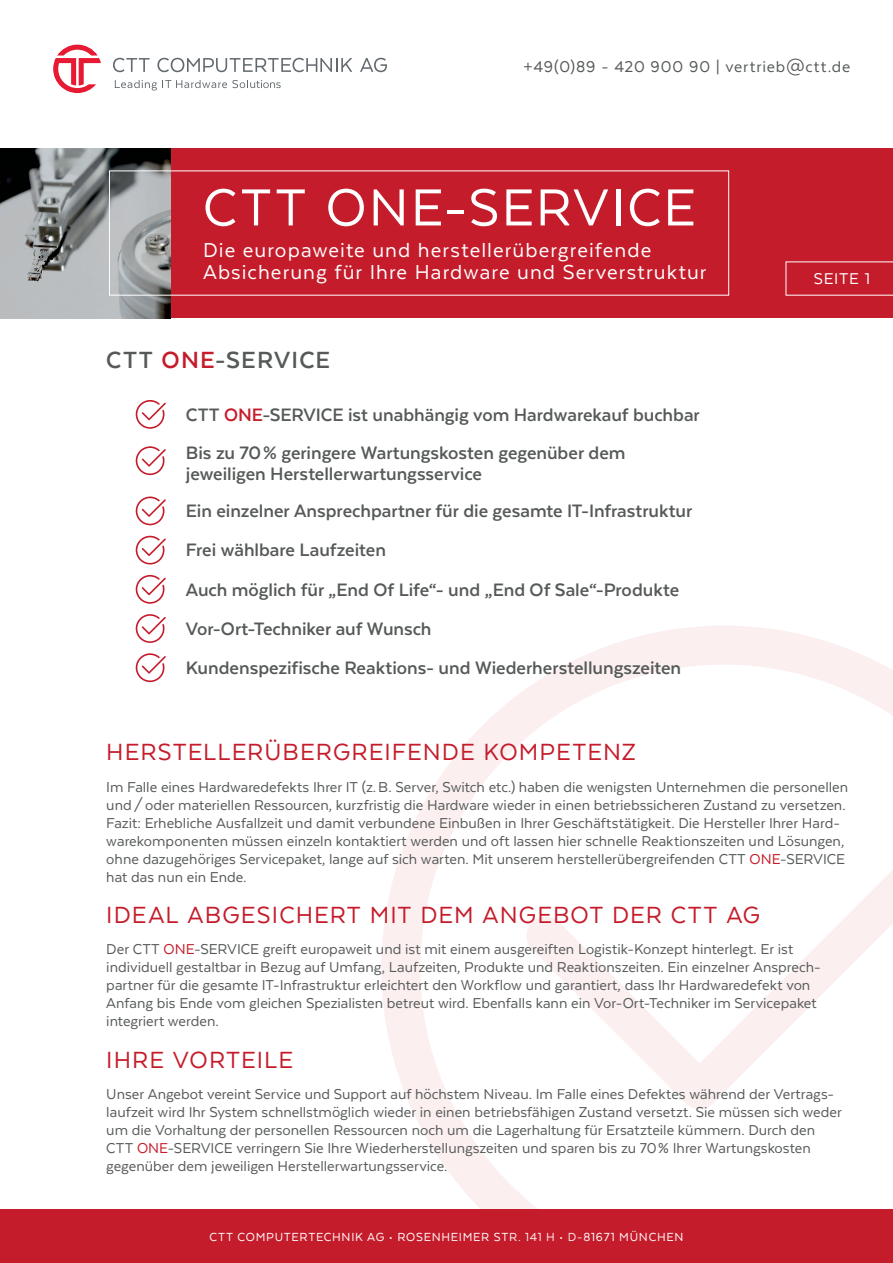
<style>
.page{position:relative;width:893px;height:1263px;background:#fff}
.page>*{position:absolute;margin:0;border:0;box-sizing:border-box;transform-origin:0 0}
.t1{font:60px "Texta";letter-spacing:.04em;color:#fff}
.t2{font:27px "Texta";letter-spacing:.04em;color:#c51c2b}
.t3{font:700 27px "Texta";letter-spacing:.045em;color:#555a57}
.t4{font:23.25px/22.5px "Texta";letter-spacing:.045em;color:#fff}
.t5{font:700 20.7px/39.2px "Texta";color:#555a57}
.t6{font:18px "Texta";letter-spacing:.05em;color:#555a57}
.t7{font:18px "Texta";letter-spacing:.04em;color:#fff}
.t8{font:16.5px/18px "Texta";color:#555a57}
.t9{font:13.5px "Texta";letter-spacing:.055em;color:#fff}
.s1{color:#c51c2b}
</style>
<div class="page">
<div style="left:170px;top:149px;width:723px;height:169px;background:#c51c2b"></div>
<img style="left:0;top:149px;width:170px;height:169px">
<svg style="left:786px;top:261px;width:107px;height:35px"></svg>
<div style="left:0;top:1210px;width:893px;height:53px;background:#c51c2b"></div>
<svg style="left:136px;top:446px;width:30px;height:29px"></svg>
<svg style="left:136px;top:496px;width:30px;height:29px"></svg>
<svg style="left:136px;top:400px;width:30px;height:29px"></svg>
<svg style="left:136px;top:536px;width:30px;height:28px"></svg>
<svg style="left:136px;top:575px;width:30px;height:29px"></svg>
<svg style="left:136px;top:614px;width:30px;height:29px"></svg>
<svg style="left:136px;top:653px;width:30px;height:29px"></svg>
<svg style="left:381px;top:626px;width:512px;height:584px"></svg>
<svg style="left:53px;top:45px;width:48px;height:48px"></svg>
<svg style="left:115px;top:80px;width:42px;height:10px"></svg>
<svg style="left:165px;top:80px;width:116px;height:8px"></svg>
<svg style="left:113px;top:58px;width:37px;height:14px"></svg>
<svg style="left:157px;top:58px;width:195px;height:14px"></svg>
<svg style="left:360px;top:58px;width:27px;height:14px"></svg>
<p class="t6" style="left:523px;top:58px;width:328px">+49(0)89 - 420 900 90 | vertrieb@ctt.de</p>
<h1 class="t1" style="left:203px;top:177px;width:494px">CTT ONE-SERVICE</h1>
<h3 class="t4" style="left:203px;top:238px;width:505px">Die europaweite und herstellerübergreifende<br>Absicherung für Ihre Hardware und Serverstruktur</h3>
<h2 class="t3" style="left:106px;top:346px;width:225px">CTT <span class="s1">ONE</span>-SERVICE</h2>
<p class="t5" style="left:186px;top:395px;width:515px">CTT <span class="s1">ONE</span>-SERVICE ist unabhängig vom Hardwarekauf buchbar</p>
<p class="t5" style="left:186px;top:442px;width:441px;line-height:20.7px">Bis zu 70% geringere Wartungskosten gegenüber dem jeweiligen Herstellerwartungsservice</p>
<p class="t5" style="left:186px;top:491px;width:508px">Ein einzelner Ansprechpartner für die gesamte IT-Infrastruktur</p>
<p class="t5" style="left:186px;top:530px;width:497px">Frei wählbare Laufzeiten<br>Auch möglich für „End Of Life“- und „End Of Sale“-Produkte Vor-Ort-Techniker auf Wunsch<br>Kundenspezifische Reaktions- und Wiederherstellungszeiten</p>
<h2 class="t2" style="left:106px;top:738px;width:531px">HERSTELLERÜBERGREIFENDE KOMPETENZ</h2>
<p class="t7" style="left:814px;top:269px;width:58px">SEITE 1</p>
<p class="t8" style="left:106px;top:777px;width:743px">Im Falle eines Hardwaredefekts Ihrer IT (z.B. Server, Switch etc.) haben die wenigsten Unternehmen die personellen und/oder materiellen Ressourcen, kurzfristig die Hardware wieder in einen betriebssicheren Zustand zu versetzen.<br>Fazit: Erhebliche Ausfallzeit und damit verbundene Einbußen in Ihrer Geschäftstätigkeit. Die Hersteller Ihrer Hard&shy;warekomponenten müssen einzeln kontaktiert werden und oft lassen hier schnelle Reaktionszeiten und Lösungen, ohne dazugehöriges Servicepaket, lange auf sich warten. Mit unserem herstellerübergreifenden CTT <span class="s1">ONE</span>-SERVICE hat das nun ein Ende.</p>
<h2 class="t2" style="left:106px;top:901px;width:655px">IDEAL ABGESICHERT MIT DEM ANGEBOT DER CTT AG</h2>
<p class="t8" style="left:106px;top:940px;width:716px">Der CTT <span class="s1">ONE</span>-SERVICE greift europaweit und ist mit einem ausgereiften Logistik-Konzept hinterlegt. Er ist individuell gestaltbar in Bezug auf Umfang, Laufzeiten, Produkte und Reaktionszeiten. Ein einzelner Ansprech&shy;partner für die gesamte IT-Infrastruktur erleichtert den Workflow und garantiert, dass Ihr Hardwaredefekt von Anfang bis Ende vom gleichen Spezialisten betreut wird. Ebenfalls kann ein Vor-Ort-Techniker im Servicepaket integriert werden.</p>
<h2 class="t2" style="left:106px;top:1046px;width:188px">IHRE VORTEILE</h2>
<p class="t8" style="left:106px;top:1085px;width:737px">Unser Angebot vereint Service und Support auf höchstem Niveau. Im Falle eines Defektes während der Vertrags&shy;laufzeit wird Ihr System schnellstmöglich wieder in einen betriebsfähigen Zustand versetzt. Sie müssen sich weder um die Vorhaltung der personellen Ressourcen noch um die Lagerhaltung für Ersatzteile kümmern. Durch den CTT <span class="s1">ONE</span>-SERVICE verringern Sie Ihre Wiederherstellungszeiten und sparen bis zu 70% Ihrer Wartungskosten gegenüber dem jeweiligen Herstellerwartungsservice.</p>
<p class="t9" style="left:209px;top:1230px;width:475px">CTT COMPUTERTECHNIK AG • ROSENHEIMER STR. 141 H • D-81671 MÜNCHEN</p>
</div>
